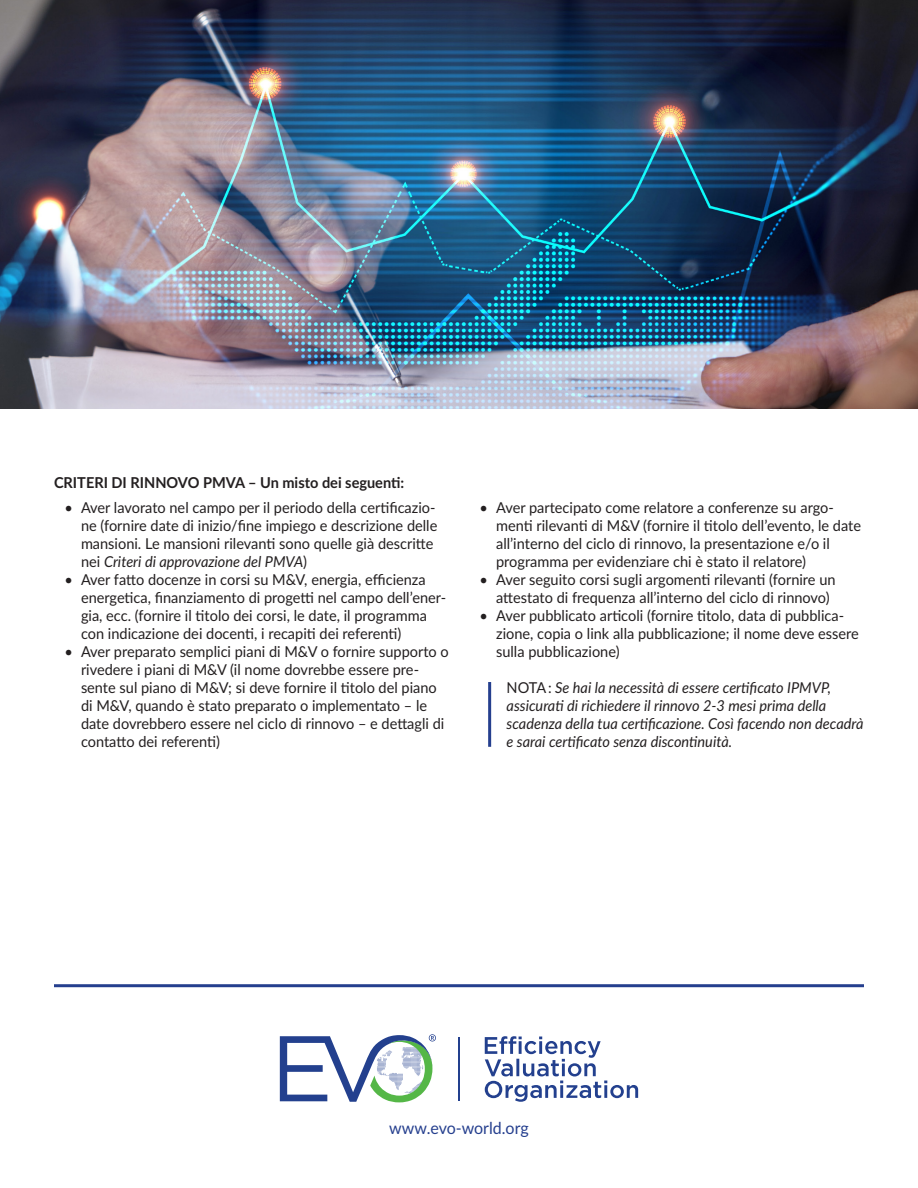
<style>
.page{position:relative;width:918px;height:1188px;background:#fff}
.page>*{position:absolute;margin:0;border:0;box-sizing:border-box;transform-origin:0 0}
.texte{font:16.5px "Lato";color:#253f8e}
.t1{font:15px/18px "Lato";color:#231f20}
.texte_reg{font:italic 15px/18px "Lato";color:#231f20}
.sous-titre{font:700 15px "Lato";color:#231f20}
.s1{font-style:italic}
.s2{font-style:normal}
</style>
<div class="page">
<svg style="left:485px;top:1036px;width:153px;height:66px"></svg>
<hr style="left:458px;top:1037px;width:1px;height:63px;background:#23408e">
<svg style="left:280px;top:1034px;width:156px;height:68px"></svg>
<img style="left:0;top:0;width:918px;height:408px">
<hr style="left:54px;top:984px;width:810px;height:3px;background:#253f8e">
<hr style="left:488px;top:682px;width:3px;height:65px;background:#253f8e">
<p class="sous-titre" style="left:54px;top:471px;width:352px">CRITERI DI RINNOVO PMVA – Un misto dei seguenti:</p>
<p class="t1" style="left:81px;top:498px;width:358px;text-indent:-16px">• Aver lavorato nel campo per il periodo della certificazio&shy;ne (fornire date di inizio/fine impiego e descrizione delle mansioni. Le mansioni rilevanti sono quelle già descritte nei <span class="s1">Criteri di approvazione del PMVA</span>)</p>
<p class="t1" style="left:81px;top:570px;width:367px;text-indent:-16px">• Aver fatto docenze in corsi su M&amp;V, energia, efficienza energetica, finanziamento di progetti nel campo dell’ener&shy;gia, ecc. (fornire il titolo dei corsi, le date, il programma con indicazione dei docenti, i recapiti dei referenti)</p>
<p class="t1" style="left:81px;top:642px;width:369px;text-indent:-16px">• Aver preparato semplici piani di M&amp;V o fornire supporto o rivedere i piani di M&amp;V (il nome dovrebbe essere pre&shy;sente sul piano di M&amp;V; si deve fornire il titolo del piano di M&amp;V, quando è stato preparato o implementato – le date dovrebbero essere nel ciclo di rinnovo – e dettagli di contatto dei referenti)</p>
<p class="t1" style="left:496px;top:498px;width:366px;text-indent:-16px">• Aver partecipato come relatore a conferenze su argo&shy;menti rilevanti di M&amp;V (fornire il titolo dell’evento, le date all’interno del ciclo di rinnovo, la presentazione e/o il programma per evidenziare chi è stato il relatore)</p>
<p class="t1" style="left:496px;top:570px;width:341px;text-indent:-16px">• Aver seguito corsi sugli argomenti rilevanti (fornire un attestato di frequenza all’interno del ciclo di rinnovo)</p>
<p class="t1" style="left:496px;top:606px;width:364px;text-indent:-16px">• Aver pubblicato articoli (fornire titolo, data di pubblica&shy;zione, copia o link alla pubblicazione; il nome deve essere sulla pubblicazione)</p>
<p class="texte_reg" style="left:507px;top:678px;width:358px"><span class="s2">NOTA :</span> Se hai la necessità di essere certificato IPMVP, assicurati di richiedere il rinnovo 2-3 mesi prima della scadenza della tua certificazione. Così facendo non decadrà e sarai certificato senza discontinuità.</p>
<p class="texte" style="left:389px;top:1116px;width:141px">www.evo-world.org</p>
</div>
